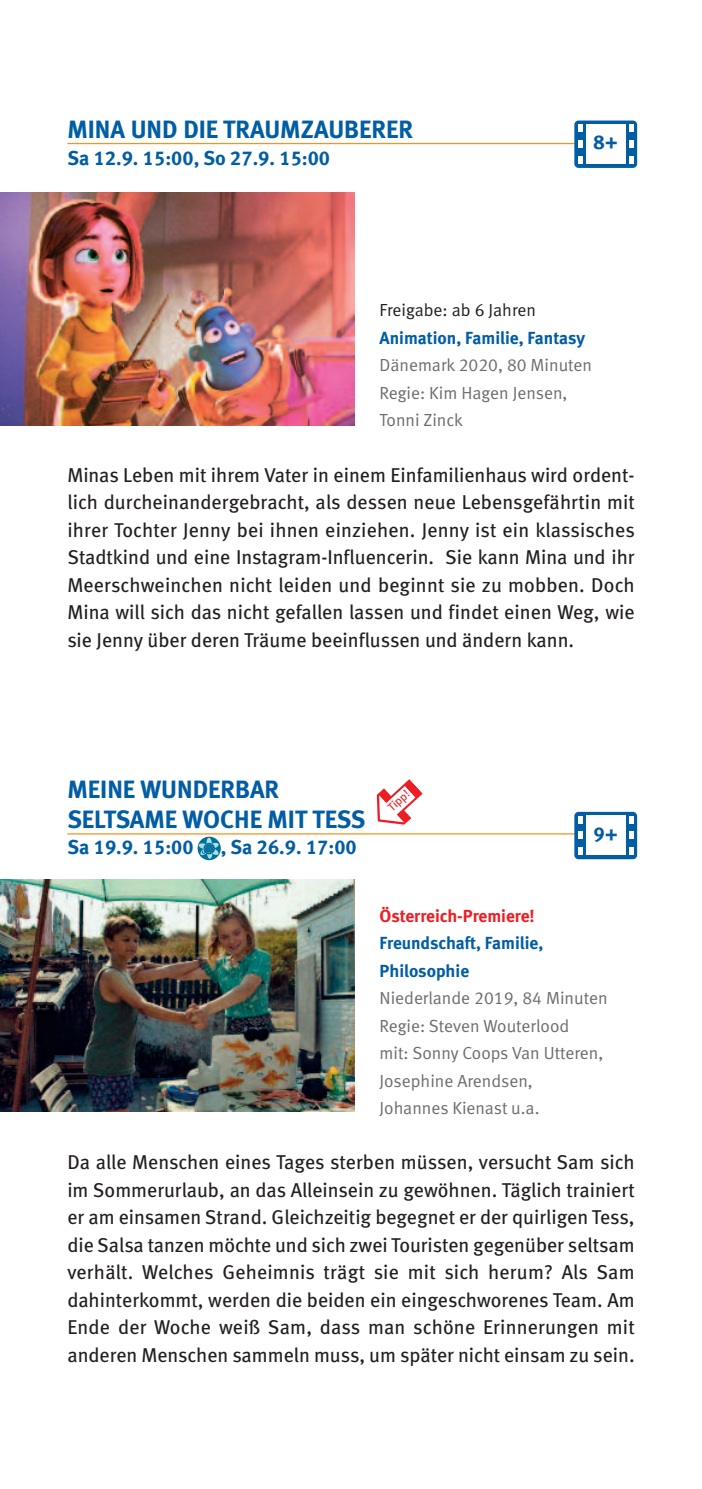
<style>
.page{position:relative;width:702px;height:1489px;background:#fff}
.page>*{position:absolute;margin:0;border:0;box-sizing:border-box;transform-origin:0 0}
.t1{font:25px/30px "Meta Bold LF";color:#015da4}
.t2{font:20px/27.5px "Meta Book LF";color:#231f20;text-align:justify}
.t3{font:20px "Meta Bold LF";color:#015da4}
.t4{font:17.5px/27.5px "Meta Normal LF";color:#6c6d70}
.t5{font:17.5px/27.5px "Meta Bold LF";color:#015da4}
.t6{font:17.5px "Meta Bold LF";color:#ee1d23}
.t7{font:17.5px "Meta Normal LF";color:#231f20}
.t8{font:11.75px "Meta Book LF";color:#ee1d23}
</style>
<div class="page">
<hr style="left:67px;top:143px;width:567px;height:1px;background:#f7931d">
<hr style="left:67px;top:833px;width:567px;height:1px;background:#f7931d">
<img style="left:0;top:193px;width:354px;height:232px">
<img style="left:0;top:879px;width:354px;height:232px">
<div style="left:574px;top:120px;width:63px;height:48px;background:#015da4;border-radius:4px"></div>
<div style="left:586px;top:125px;width:39px;height:39px;background:#fff"></div>
<svg style="left:578px;top:125px;width:4px;height:7px"></svg>
<svg style="left:578px;top:156px;width:4px;height:7px"></svg>
<svg style="left:578px;top:140px;width:4px;height:8px"></svg>
<svg style="left:629px;top:125px;width:4px;height:7px"></svg>
<svg style="left:629px;top:156px;width:4px;height:7px"></svg>
<svg style="left:629px;top:140px;width:4px;height:8px"></svg>
<div style="left:574px;top:811px;width:63px;height:48px;background:#015da4;border-radius:4px"></div>
<div style="left:586px;top:816px;width:39px;height:39px;background:#fff"></div>
<svg style="left:578px;top:816px;width:4px;height:7px"></svg>
<svg style="left:578px;top:847px;width:4px;height:7px"></svg>
<svg style="left:578px;top:831px;width:4px;height:8px"></svg>
<svg style="left:629px;top:816px;width:4px;height:7px"></svg>
<svg style="left:629px;top:847px;width:4px;height:7px"></svg>
<svg style="left:629px;top:831px;width:4px;height:8px"></svg>
<svg style="left:377px;top:779px;width:46px;height:45px"></svg>
<svg style="left:197px;top:836px;width:24px;height:24px"></svg>
<svg style="left:206px;top:837px;width:6px;height:11px"></svg>
<div style="left:207px;top:848px;width:5px;height:10px;background:#addee5;border-radius:50%"></div>
<svg style="left:198px;top:842px;width:21px;height:13px"></svg>
<p class="t1" style="left:67px;top:116px;width:347px">MINA UND DIE TRAUMZAUBERER</p>
<p class="t3" style="left:67px;top:151px;width:264px">Sa 12.9. 15:00, So 27.9. 15:00</p>
<p class="t3" style="left:593px;top:135px;width:26px">8+</p>
<p class="t7" style="left:379px;top:304px;width:158px">Freigabe: ab 6 Jahren</p>
<p class="t5" style="left:379px;top:325px;width:207px">Animation, Familie, Fantasy</p>
<p class="t4" style="left:379px;top:353px;width:214px">Dänemark 2020, 80 Minuten<br>Regie: Kim Hagen Jensen,<br>Tonni Zinck</p>
<p class="t2" style="left:67px;top:462px;width:569px">Minas Leben mit ihrem Vater in einem Einfamilienhaus wird ordent&shy;lich durcheinandergebracht, als dessen neue Lebensgefährtin mit ihrer Tochter Jenny bei ihnen einziehen. Jenny ist ein klassisches Stadtkind und eine Instagram-Influencerin. Sie kann Mina und ihr Meerschweinchen nicht leiden und beginnt sie zu mobben. Doch Mina will sich das nicht gefallen lassen und findet einen Weg, wie sie Jenny über deren Träume beeinflussen und ändern kann.</p>
<p class="t1" style="left:67px;top:776px;width:300px">MEINE WUNDERBAR<br>SELTSAME WOCHE MIT TESS</p>
<p class="t3" style="left:67px;top:839px;width:128px">Sa 19.9. 15:00</p>
<p class="t3" style="left:221px;top:839px;width:138px">, Sa 26.9. 17:00</p>
<p class="t8" style="left:386px;top:805px;width:26px;rotate:-43deg">Tipp!</p>
<p class="t3" style="left:593px;top:826px;width:26px">9+</p>
<p class="t6" style="left:379px;top:909px;width:157px">Österreich-Premiere!</p>
<p class="t5" style="left:379px;top:930px;width:165px">Freundschaft, Familie,<br>Philosophie</p>
<p class="t4" style="left:379px;top:985px;width:229px">Niederlande 2019, 84 Minuten<br>Regie: Steven Wouterlood<br>mit: Sonny Coops Van Utteren,<br>Josephine Arendsen,<br>Johannes Kienast u.a.</p>
<p class="t2" style="left:67px;top:1150px;width:569px">Da alle Menschen eines Tages sterben müssen, versucht Sam sich im Sommerurlaub, an das Alleinsein zu gewöhnen. Täglich trainiert er am einsamen Strand. Gleichzeitig begegnet er der quirligen Tess, die Salsa tanzen möchte und sich zwei Touristen gegenüber seltsam verhält. Welches Geheimnis trägt sie mit sich herum? Als Sam dahinterkommt, werden die beiden ein eingeschworenes Team. Am Ende der Woche weiß Sam, dass man schöne Erinnerungen mit anderen Menschen sammeln muss, um später nicht einsam zu sein.</p>
</div>
